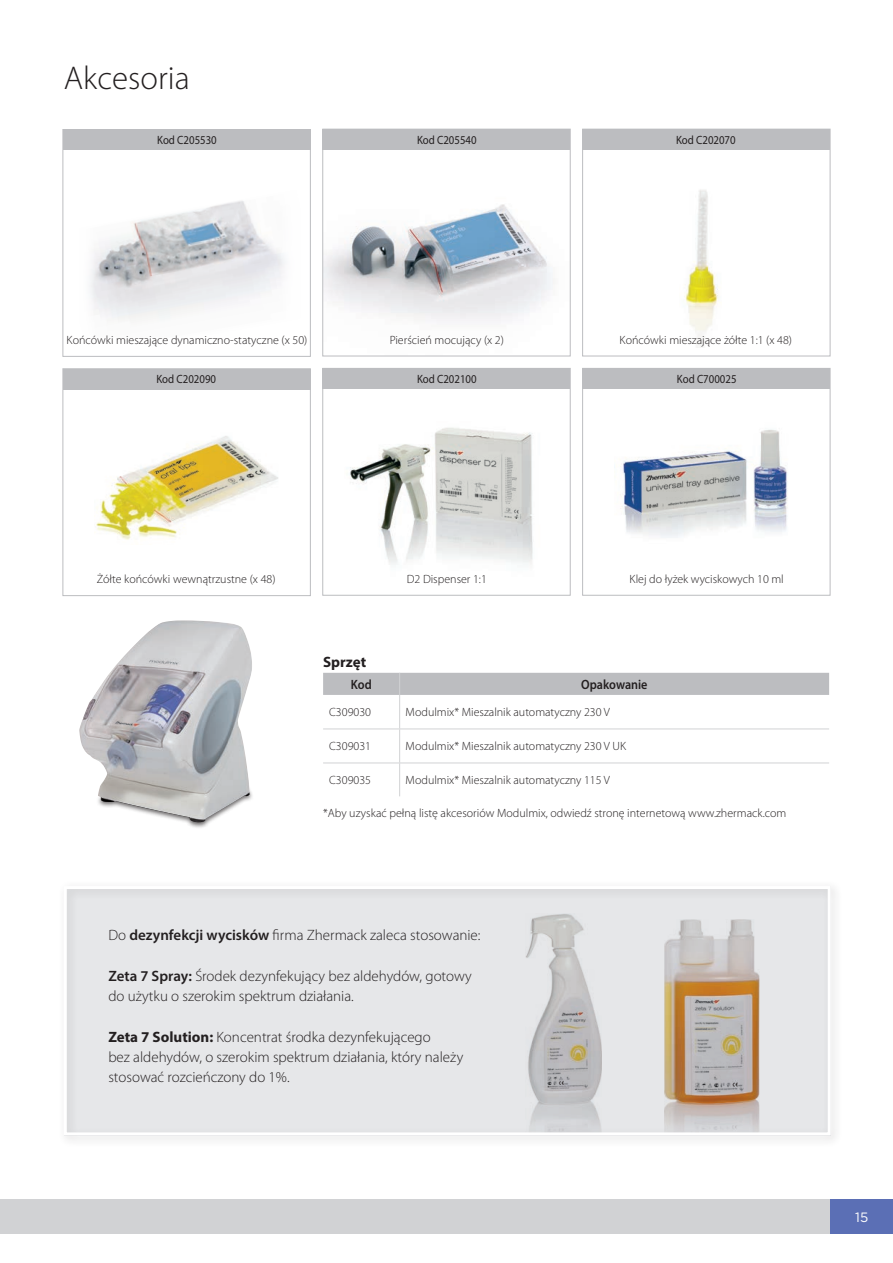
<style>
.page{position:relative;width:893px;height:1263px;background:#fff}
.page>*{position:absolute;margin:0;border:0;box-sizing:border-box;transform-origin:0 0}
.page_title{font:300 33px "Myriad Pro";color:#231f20}
.h3_white{font:300 15px/20.2px "Myriad Pro";color:#231f20}
.t1{font:700 15px "Myriad Pro";color:#231f20}
.t2{font:600 13.5px "Myriad Pro";color:#231f20;scale:.9 1}
.t3{font:13.5px "Gotham";color:#fff}
.t4{font:300 12px "Myriad Pro";color:#231f20}
.t5{font:12px "Myriad Pro";color:#231f20;scale:.9 1}
.s1{font-weight:600}
.s2{font-weight:700}
</style>
<div class="page">
<div style="left:0;top:1199px;width:829px;height:34px;background:#d1d2d4"></div>
<div style="left:831px;top:1199px;width:62px;height:34px;background:#5b6fb5"></div>
<img style="left:684px;top:190px;width:36px;height:158px">
<img style="left:90px;top:201px;width:195px;height:120px">
<div style="left:323px;top:368px;width:247px;height:21px;background:#bcbdc0"></div>
<div style="left:322px;top:368px;width:249px;height:228px;border:1px solid #bcbdc0"></div>
<img style="left:324px;top:204px;width:230px;height:117px">
<div style="left:583px;top:368px;width:247px;height:21px;background:#bcbdc0"></div>
<div style="left:63px;top:369px;width:247px;height:20px;background:#bcbdc0"></div>
<div style="left:63px;top:368px;width:248px;height:228px;border:1px solid #bcbdc0"></div>
<div style="left:582px;top:368px;width:248px;height:228px;border:1px solid #bcbdc0"></div>
<div style="left:63px;top:129px;width:247px;height:21px;background:#bcbdc0"></div>
<div style="left:63px;top:129px;width:248px;height:228px;border:1px solid #bcbdc0"></div>
<img style="left:96px;top:436px;width:182px;height:104px">
<div style="left:323px;top:129px;width:247px;height:21px;background:#bcbdc0"></div>
<div style="left:322px;top:129px;width:249px;height:227px;border:1px solid #bcbdc0"></div>
<div style="left:583px;top:129px;width:247px;height:21px;background:#bcbdc0"></div>
<div style="left:582px;top:129px;width:248px;height:227px;border:1px solid #bcbdc0"></div>
<img style="left:350px;top:427px;width:183px;height:138px">
<img style="left:614px;top:429px;width:174px;height:109px">
<div style="left:96px;top:775px;width:157px;height:54px;background:#231f20;opacity:.7"></div>
<img style="left:79px;top:620px;width:173px;height:203px">
<div style="left:58px;top:880px;width:785px;height:267px;background:#231f20;opacity:.2"></div>
<div style="left:64px;top:886px;width:767px;height:249px;border:3px solid #fff"></div>
<svg style="left:323px;top:672px;width:506px;height:92px"></svg>
<div style="left:323px;top:673px;width:506px;height:22px;background:#bcbdc0"></div>
<hr style="left:399px;top:695px;width:1px;height:33px;background:#d1d2d4">
<hr style="left:399px;top:729px;width:1px;height:33px;background:#d1d2d4">
<hr style="left:399px;top:763px;width:1px;height:34px;background:#d1d2d4">
<hr style="left:323px;top:728px;width:77px;height:1px;background:#d1d2d4">
<hr style="left:400px;top:728px;width:429px;height:1px;background:#d1d2d4">
<hr style="left:323px;top:762px;width:77px;height:1px;background:#d1d2d4">
<hr style="left:400px;top:762px;width:429px;height:1px;background:#d1d2d4">
<p class="page_title" style="left:64px;top:59px;width:128px">Akcesoria</p>
<p class="t5" style="left:157px;top:133px;width:68px">Kod C205530</p>
<p class="t5" style="left:417px;top:133px;width:68px">Kod C205540</p>
<p class="t5" style="left:676px;top:133px;width:68px">Kod C202070</p>
<p class="t4" style="left:67px;top:333px;width:242px">Końcówki mieszające dynamiczno-statyczne (x 50)</p>
<p class="t4" style="left:390px;top:333px;width:116px">Pierścień mocujący (x 2)</p>
<p class="t4" style="left:620px;top:333px;width:174px">Końcówki mieszające żółte 1:1 (x 48)</p>
<p class="t5" style="left:156px;top:372px;width:68px">Kod C202090</p>
<p class="t5" style="left:417px;top:372px;width:68px">Kod C202100</p>
<p class="t5" style="left:677px;top:372px;width:68px">Kod C700025</p>
<p class="t4" style="left:97px;top:573px;width:180px">Żółte końcówki wewnątrzustne (x 48)</p>
<p class="t4" style="left:407px;top:573px;width:82px">D2 Dispenser 1:1</p>
<p class="t4" style="left:630px;top:573px;width:156px">Klej do łyżek wyciskowych 10 ml</p>
<p class="t1" style="left:323px;top:652px;width:45px">Sprzęt</p>
<p class="t2" style="left:351px;top:676px;width:25px">Kod</p>
<p class="t2" style="left:581px;top:676px;width:75px">Opakowanie</p>
<p class="t4" style="left:329px;top:706px;width:43px">C309030</p>
<p class="t4" style="left:406px;top:706px;width:206px">Modulmix* Mieszalnik automatyczny 230 V</p>
<p class="t4" style="left:329px;top:740px;width:43px">C309031</p>
<p class="t4" style="left:406px;top:740px;width:222px">Modulmix* Mieszalnik automatyczny 230 V UK</p>
<p class="t4" style="left:329px;top:774px;width:43px">C309035</p>
<p class="t4" style="left:406px;top:774px;width:206px">Modulmix* Mieszalnik automatyczny 115 V</p>
<p class="t4" style="left:323px;top:806px;width:465px">*Aby uzyskać pełną listę akcesoriów Modulmix, odwiedź stronę internetową www.zhermack.com</p>
<p class="h3_white" style="left:108px;top:925px;width:374px">Do <span class="s1">dezynfekcji wycisków</span> firma Zhermack zaleca stosowanie:</p>
<p class="h3_white" style="left:108px;top:966px;width:365px"><span class="s1">Zeta 7 Spray:</span> Środek dezynfekujący bez aldehydów, gotowy do użytku o szerokim spektrum działania.</p>
<p class="h3_white" style="left:108px;top:1027px;width:356px"><span class="s2">Zeta 7 Solution:</span> Koncentrat środka dezynfekującego<br>bez aldehydów, o szerokim spektrum działania, który należy stosować rozcieńczony do 1%.</p>
<p class="t3" style="left:855px;top:1208px;width:15px">15</p>
</div>
